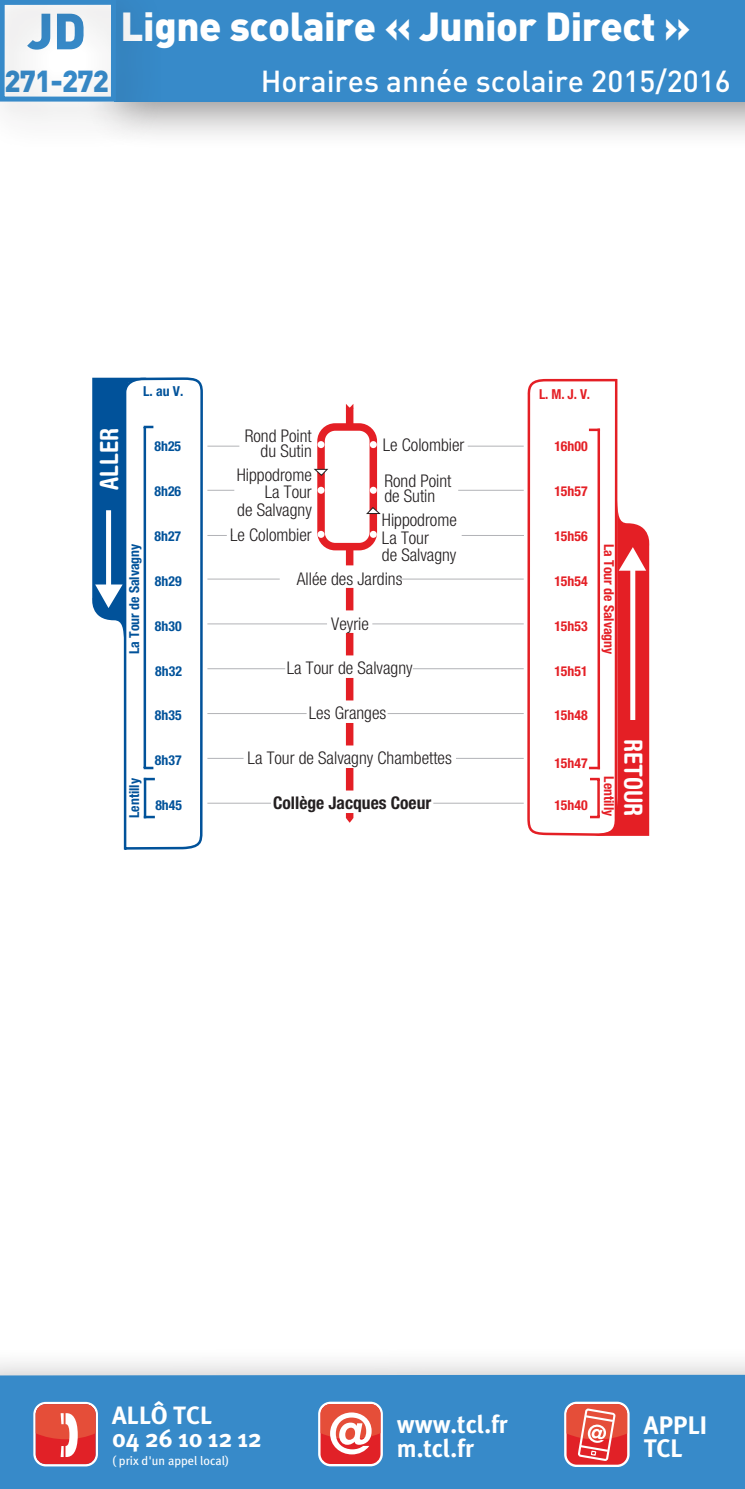
<style>
.page{position:relative;width:745px;height:1489px;background:#fff}
.page>*{position:absolute;margin:0;border:0;box-sizing:border-box;transform-origin:0 0}
.t1{font:900 40px "DIN";letter-spacing:-.01em;color:#fff}
.t2{font:500 30px "DIN";color:#fff}
.t3{font:900 30px "DIN";letter-spacing:-.03em;color:#378ac9}
.t4{font:700 25.25px/23.8px "Meta Plus";letter-spacing:-.005em;color:#fff}
.t5{font:700 25px/23.2px "Meta Plus";color:#fff}
.t6{font:700 condensed 25px "Helvetica Rounded";color:#fff}
.t7{font:300 condensed 17.5px/17.5px "Helvetica Neue";color:#231f20;text-align:right}
.t8{font:700 condensed 17.5px "Helvetica Neue";color:#231f20}
.t9{font:700 condensed 13.75px "Helvetica Neue";color:#e41f25}
.t10{font:700 condensed 13.75px "Helvetica Neue";color:#01529a}
.t11{font:12.5px "Meta Plus";color:#fff}
.s1{font-size:50px;color:#378ac9}
</style>
<div class="page">
<div style="left:85px;top:0;width:659px;height:150px;background:#231f20;opacity:.5"></div>
<div style="left:113px;top:0;width:631px;height:102px;background:#378ac9"></div>
<div style="left:0;top:1346px;width:744px;height:142px;background:#231f20;opacity:.5"></div>
<div style="left:0;top:1374px;width:744px;height:114px;background:#378ac9"></div>
<svg style="left:33px;top:1401px;width:65px;height:65px"></svg>
<svg style="left:318px;top:1401px;width:64px;height:65px"></svg>
<div style="left:320px;top:1403px;width:60px;height:60px;background:#e12127;border-radius:10px"></div>
<svg style="left:320px;top:1403px;width:60px;height:51px"></svg>
<svg style="left:563px;top:1401px;width:66px;height:65px"></svg>
<div style="left:566px;top:1403px;width:60px;height:61px;background:#e12127;border-radius:10px"></div>
<svg style="left:566px;top:1403px;width:60px;height:57px"></svg>
<svg style="left:527px;top:378px;width:122px;height:458px"></svg>
<hr style="left:207px;top:802px;width:64px;height:1px;background:#b2b3b7">
<hr style="left:433px;top:802px;width:90px;height:1px;background:#b2b3b7">
<hr style="left:207px;top:758px;width:36px;height:1px;background:#b2b3b7">
<hr style="left:455px;top:758px;width:68px;height:1px;background:#b2b3b7">
<hr style="left:207px;top:713px;width:99px;height:1px;background:#b2b3b7">
<hr style="left:387px;top:713px;width:136px;height:1px;background:#b2b3b7">
<hr style="left:207px;top:623px;width:120px;height:1px;background:#b2b3b7">
<hr style="left:372px;top:623px;width:151px;height:1px;background:#b2b3b7">
<hr style="left:207px;top:578px;width:72px;height:1px;background:#b2b3b7">
<hr style="left:397px;top:578px;width:126px;height:1px;background:#b2b3b7">
<hr style="left:461px;top:535px;width:62px;height:1px;background:#b2b3b7">
<hr style="left:458px;top:490px;width:65px;height:1px;background:#b2b3b7">
<hr style="left:207px;top:445px;width:32px;height:1px;background:#b2b3b7">
<hr style="left:467px;top:445px;width:56px;height:1px;background:#b2b3b7">
<svg style="left:92px;top:377px;width:142px;height:472px"></svg>
<hr style="left:207px;top:668px;width:78px;height:1px;background:#b2b3b7">
<hr style="left:412px;top:668px;width:111px;height:1px;background:#b2b3b7">
<svg style="left:346px;top:404px;width:7px;height:418px"></svg>
<div style="left:321px;top:427px;width:52px;height:119px;background:#fff;border-radius:14px"></div>
<div style="left:317px;top:423px;width:60px;height:127px;border:8px solid #e41f25;border-radius:14px"></div>
<svg style="left:366px;top:506px;width:15px;height:8px"></svg>
<svg style="left:314px;top:468px;width:14px;height:8px"></svg>
<div style="left:369px;top:487px;width:7px;height:7px;background:#fff;border-radius:50%"></div>
<div style="left:369px;top:441px;width:7px;height:7px;background:#fff;border-radius:50%"></div>
<div style="left:369px;top:531px;width:7px;height:7px;background:#fff;border-radius:50%"></div>
<div style="left:317px;top:487px;width:7px;height:7px;background:#fff;border-radius:50%"></div>
<div style="left:317px;top:441px;width:7px;height:7px;background:#fff;border-radius:50%"></div>
<div style="left:317px;top:531px;width:7px;height:7px;background:#fff;border-radius:50%"></div>
<div style="left:0;top:0;width:165px;height:150px;background:#231f20;opacity:.5"></div>
<div style="left:0;top:0;width:116px;height:102px;border:5px solid #378ac9"></div>
<h1 class="t1" style="left:28px;top:-1px;width:664px"><span class="s1">JD</span> Ligne scolaire « Junior Direct »</h1>
<h2 class="t3" style="left:5px;top:61px;width:106px">271-272</h2>
<h2 class="t2" style="left:260px;top:62px;width:471px">Horaires année scolaire 2015/2016</h2>
<p class="t10" style="left:143px;top:383px;width:42px">L. au V.</p>
<p class="t9" style="left:538px;top:386px;width:53px">L. M. J. V.</p>
<h3 class="t6" style="left:94px;top:490px;width:64px;rotate:-90deg">ALLER</h3>
<p class="t10" style="left:126px;top:654px;width:112px;rotate:-90deg">La Tour de Salvagny</p>
<p class="t10" style="left:126px;top:818px;width:41px;rotate:-90deg">Lentilly</p>
<p class="t7" style="left:244px;top:428px;width:69px;line-height:15px">Rond Point du Sutin</p>
<p class="t7" style="left:382px;top:435px;width:83px">Le Colombier</p>
<p class="t7" style="left:237px;top:465px;width:76px">Hippodrome<br>La Tour<br>de Salvagny</p>
<p class="t7" style="left:384px;top:473px;width:69px;line-height:15px;text-align:left">Rond Point de Sutin</p>
<p class="t7" style="left:230px;top:526px;width:83px">Le Colombier</p>
<p class="t10" style="left:154px;top:438px;width:28px">8h25</p>
<p class="t9" style="left:554px;top:438px;width:35px">16h00</p>
<p class="t10" style="left:154px;top:483px;width:28px">8h26</p>
<p class="t9" style="left:554px;top:483px;width:35px">15h57</p>
<p class="t10" style="left:154px;top:528px;width:28px">8h27</p>
<p class="t9" style="left:554px;top:528px;width:35px">15h56</p>
<p class="t10" style="left:155px;top:572px;width:28px">8h29</p>
<p class="t7" style="left:297px;top:569px;width:107px">Allée des Jardins</p>
<p class="t9" style="left:554px;top:572px;width:35px">15h54</p>
<p class="t10" style="left:155px;top:617px;width:28px">8h30</p>
<p class="t7" style="left:331px;top:614px;width:39px">Veyrie</p>
<p class="t9" style="left:554px;top:617px;width:35px">15h53</p>
<p class="t10" style="left:155px;top:662px;width:28px">8h32</p>
<p class="t7" style="left:286px;top:659px;width:127px">La Tour de Salvagny</p>
<p class="t9" style="left:554px;top:662px;width:35px">15h51</p>
<p class="t10" style="left:155px;top:707px;width:28px">8h35</p>
<p class="t7" style="left:308px;top:704px;width:79px">Les Granges</p>
<p class="t10" style="left:155px;top:752px;width:28px">8h37</p>
<p class="t7" style="left:247px;top:749px;width:206px">La Tour de Salvagny Chambettes</p>
<p class="t10" style="left:155px;top:796px;width:28px">8h45</p>
<p class="t8" style="left:273px;top:792px;width:160px">Collège Jacques Coeur</p>
<p class="t7" style="left:381px;top:511px;width:76px;text-align:left">Hippodrome<br>La Tour<br>de Salvagny</p>
<p class="t9" style="left:554px;top:707px;width:35px">15h48</p>
<p class="t9" style="left:554px;top:754px;width:35px">15h47</p>
<p class="t9" style="left:554px;top:796px;width:35px">15h40</p>
<p class="t9" style="left:616px;top:543px;width:112px;rotate:90deg">La Tour de Salvagny</p>
<p class="t9" style="left:616px;top:776px;width:41px;rotate:90deg">Lentilly</p>
<h3 class="t6" style="left:648px;top:738px;width:79px;rotate:90deg">RETOUR</h3>
<h3 class="t5" style="left:112px;top:1403px;width:151px">ALLÔ TCL<br>04 26 10 12 12</h3>
<p class="t11" style="left:112px;top:1453px;width:119px">( prix d'un appel local)</p>
<h3 class="t5" style="left:396px;top:1412px;width:112px">www.tcl.fr m.tcl.fr</h3>
<h3 class="t4" style="left:643px;top:1412px;width:65px">APPLI<br>TCL</h3>
</div>
